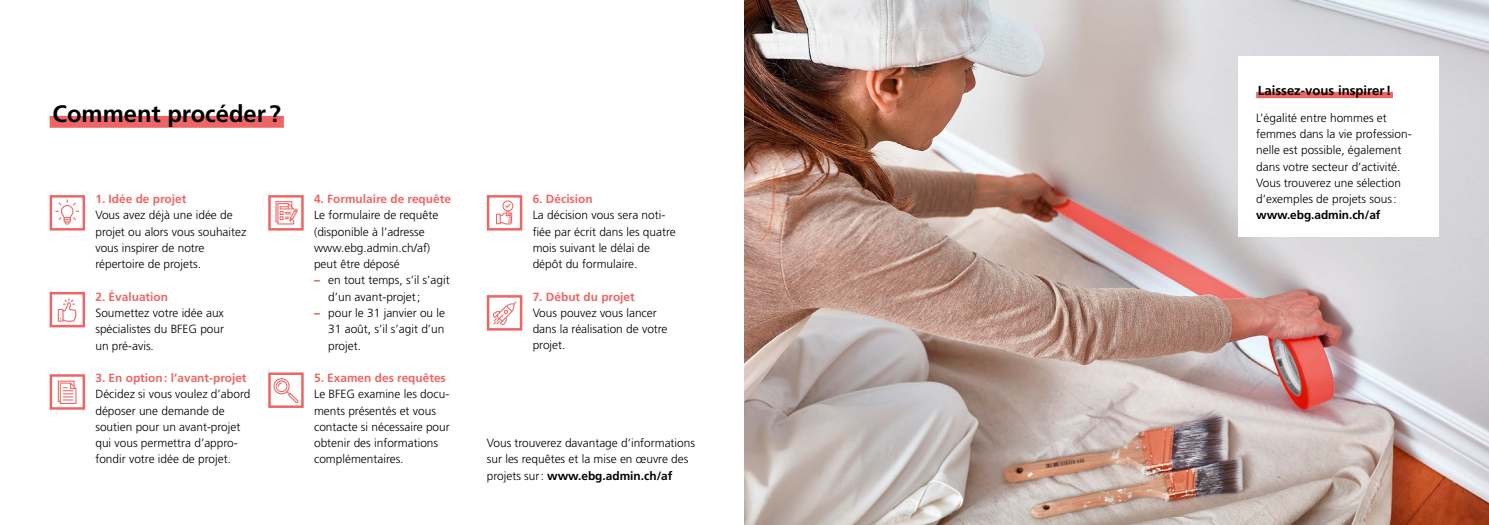
<style>
.page{position:relative;width:1489px;height:525px;background:#fff}
.page>*{position:absolute;margin:0;border:0;box-sizing:border-box;transform-origin:0 0}
.t1{font:700 23.75px "Frutiger LT Std";color:#000}
.t2{font:700 13.12px "Frutiger LT Std";color:#000}
.t3{font:300 11.88px/16.2px "Frutiger LT Std";color:#000}
.t4{font:700 11.88px "Frutiger LT Std";color:#ed6665}
.t5{font:700 11.88px "Frutiger LT Std";letter-spacing:-.005em;color:#000}
.s1{font-weight:900;color:#ed6665}
.s2{font-weight:700}
</style>
<div class="page">
<img style="left:744px;top:0;width:744px;height:524px">
<div style="left:1238px;top:57px;width:201px;height:180px;background:#fff"></div>
<div style="left:1256px;top:92px;width:136px;height:6px;background:#ed6665"></div>
<div style="left:50px;top:116px;width:234px;height:12px;background:#ed6665"></div>
<div style="left:50px;top:195px;width:35px;height:35px;border:2px solid #ed6665"></div>
<svg style="left:55px;top:199px;width:24px;height:25px"></svg>
<div style="left:50px;top:292px;width:35px;height:35px;border:2px solid #ed6665"></div>
<div style="left:50px;top:374px;width:35px;height:35px;border:2px solid #ed6665"></div>
<div style="left:268px;top:195px;width:36px;height:35px;border:2px solid #ed6665"></div>
<svg style="left:58px;top:298px;width:19px;height:23px"></svg>
<svg style="left:58px;top:380px;width:18px;height:24px"></svg>
<svg style="left:275px;top:201px;width:23px;height:23px"></svg>
<div style="left:268px;top:372px;width:36px;height:35px;border:2px solid #ed6665"></div>
<svg style="left:273px;top:378px;width:25px;height:25px"></svg>
<div style="left:487px;top:195px;width:35px;height:35px;border:2px solid #ed6665"></div>
<svg style="left:496px;top:200px;width:17px;height:24px"></svg>
<div style="left:487px;top:295px;width:35px;height:35px;border:2px solid #ed6665"></div>
<svg style="left:493px;top:301px;width:23px;height:24px"></svg>
<h1 class="t1" style="left:53px;top:99px;width:230px">Comment procéder?</h1>
<p class="t4" style="left:95px;top:192px;width:92px">1. Idée de projet</p>
<p class="t3" style="left:95px;top:207px;width:152px">Vous avez déjà une idée de projet ou alors vous souhaitez vous inspirer de notre répertoire de projets.</p>
<p class="t4" style="left:95px;top:289px;width:74px">2. Évaluation</p>
<p class="t3" style="left:95px;top:305px;width:130px;text-align:justify">Soumettez votre idée aux spécialistes du BFEG pour un pré-avis.</p>
<p class="t4" style="left:95px;top:371px;width:153px">3. En option: l’avant-projet</p>
<p class="t3" style="left:95px;top:386px;width:156px">Décidez si vous voulez d’abord déposer une demande de soutien pour un avant-projet qui vous permettra d’appro&shy;fondir votre idée de projet.</p>
<p class="t4" style="left:314px;top:192px;width:138px">4. Formulaire de requête</p>
<p class="t3" style="left:314px;top:207px;width:126px">Le formulaire de requête (disponible à l’adresse www.ebg.admin.ch/af) peut être déposé</p>
<p class="t3" style="left:328px;top:272px;width:123px;text-indent:-14px"><span class="s1">–</span> en tout temps, s’il s’agit d’un avant-projet;</p>
<p class="t3" style="left:328px;top:305px;width:118px;text-align:justify;text-indent:-14px"><span class="s1">–</span> pour le 31 janvier ou le 31 août, s’il s’agit d’un projet.</p>
<p class="t4" style="left:314px;top:371px;width:133px">5. Examen des requêtes</p>
<p class="t3" style="left:314px;top:386px;width:137px">Le BFEG examine les docu&shy;ments présentés et vous contacte si nécessaire pour obtenir des informations complémentaires.</p>
<p class="t4" style="left:532px;top:192px;width:62px">6. Décision</p>
<p class="t3" style="left:532px;top:207px;width:144px">La décision vous sera noti&shy;fiée par écrit dans les quatre mois suivant le délai de dépôt du formulaire.</p>
<p class="t4" style="left:532px;top:289px;width:104px">7. Début du projet</p>
<p class="t3" style="left:532px;top:305px;width:136px">Vous pouvez vous lancer dans la réalisation de votre projet.</p>
<p class="t3" style="left:487px;top:435px;width:210px">Vous trouverez davantage d’informations sur les requêtes et la mise en œuvre des projets sur: <span class="s2">www.ebg.admin.ch/af</span></p>
<p class="t2" style="left:1257px;top:83px;width:135px">Laissez-vous inspirer!</p>
<p class="t3" style="left:1256px;top:110px;width:157px">L’égalité entre hommes et femmes dans la vie profession&shy;nelle est possible, également dans votre secteur d’activité.<br>Vous trouverez une sélection d’exemples de projets sous:</p>
<p class="t5" style="left:1256px;top:208px;width:126px">www.ebg.admin.ch/af</p>
</div>
